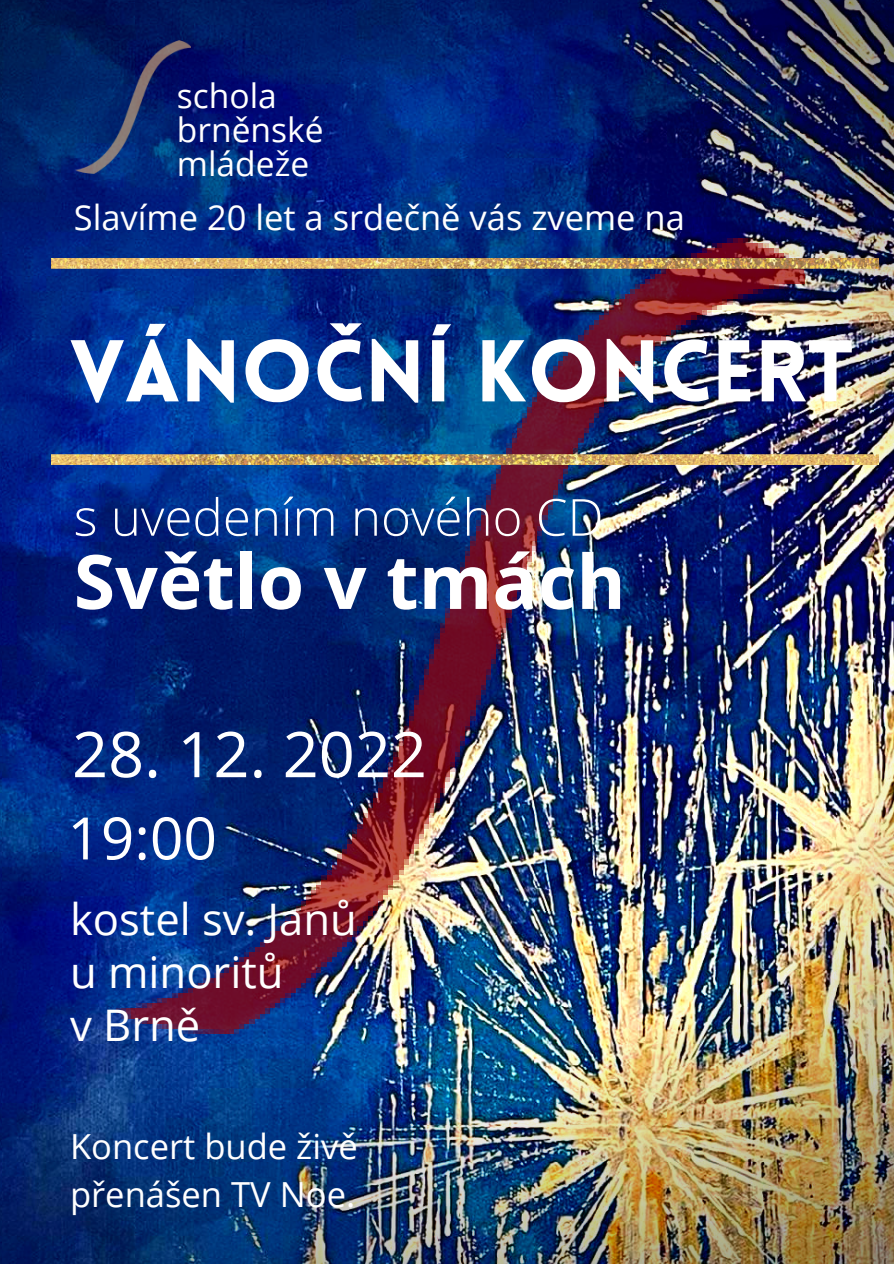
<style>
.page{position:relative;width:894px;height:1264px;background:#fff}
.page>*{position:absolute;margin:0;border:0;box-sizing:border-box;transform-origin:0 0}
.t1{font:900 85.5px "Lovelo";color:#fff}
.t2{font:700 75px "Open Sans";color:#fff}
.t3{font:63px "Open Sans";color:#fff}
.t4{font:58.5px "Open Sans";color:#fff}
.t5{font:300 51px "Open Sans";color:#fff}
.t6{font:43.5px/52.9px "Open Sans";color:#fff}
.t7{font:34.5px/47.2px "Open Sans";color:#fff}
.t8{font:33.6px/33.8px "Open Sans";color:#fff}
</style>
<div class="page">
<img style="left:0;top:0;width:893px;height:1263px">
<img style="left:0;top:94px;width:804px;height:1075px">
<img style="left:51px;top:258px;width:827px;height:206px">
<img style="left:51px;top:17px;width:139px;height:179px">
<p class="t8" style="left:177px;top:78px;width:148px">schola brněnské mládeže</p>
<p class="t7" style="left:74px;top:193px;width:612px">Slavíme 20 let a srdečně vás zveme na</p>
<h1 class="t1" style="left:70px;top:337px;width:785px">VÁNOČNÍ KONCERT</h1>
<h3 class="t5" style="left:74px;top:481px;width:531px">s uvedením nového CD</h3>
<h2 class="t2" style="left:74px;top:529px;width:553px">Světlo v tmách</h2>
<h3 class="t3" style="left:72px;top:710px;width:356px">28. 12. 2022</h3>
<h3 class="t4" style="left:67px;top:797px;width:151px">19:00</h3>
<p class="t6" style="left:70px;top:891px;width:288px">kostel sv. Janů u minoritů<br>v Brně</p>
<p class="t7" style="left:70px;top:1122px;width:289px">Koncert bude živě přenášen TV Noe.</p>
</div>
